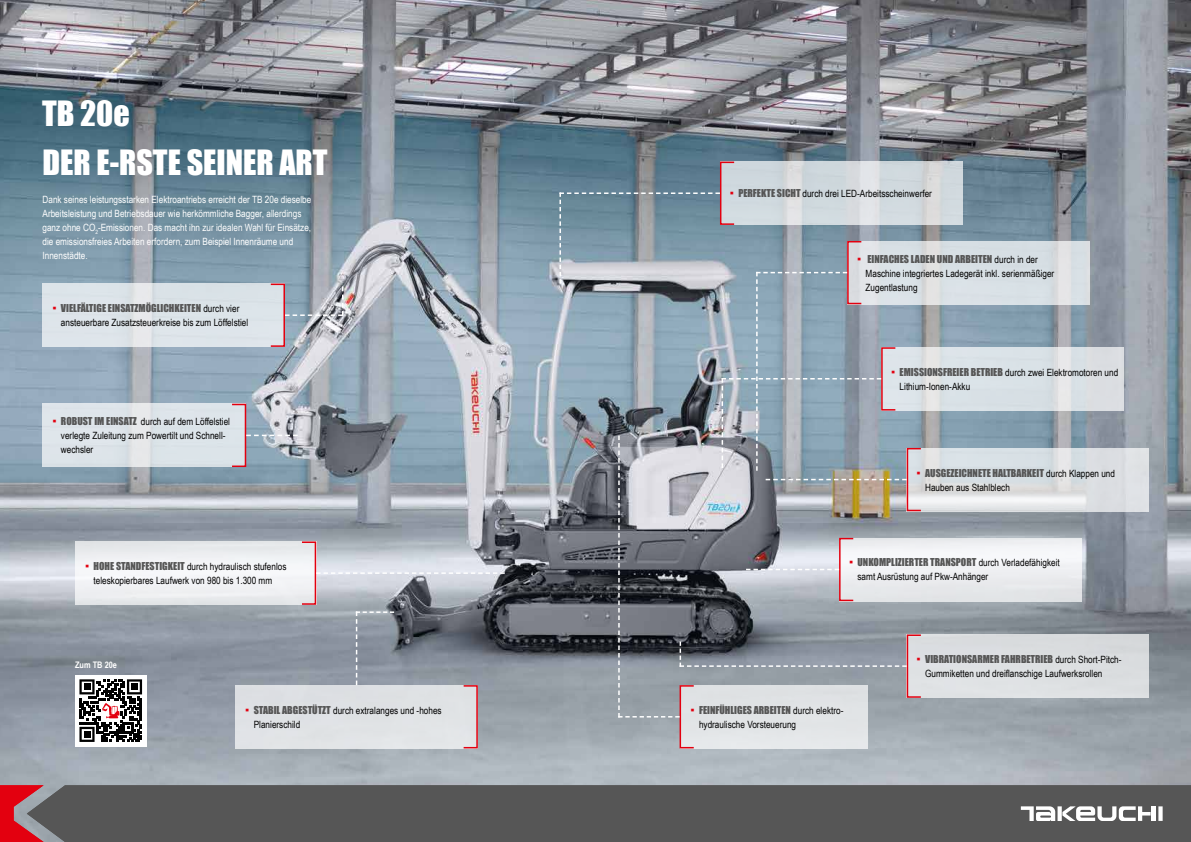
<style>
.page{position:relative;width:1191px;height:842px;background:#fff}
.page>*{position:absolute;margin:0;border:0;box-sizing:border-box;transform-origin:0 0}
.t1{font:32px/48.7px "Impact";color:#fff}
.t2{font:10px/14px "Arial Narrow";color:#000}
.t3{font:10px/14px "Arial Narrow";color:#fff}
.t4{font:10px "Impact";color:#565656}
.t5{font:700 9px "Arial Narrow";color:#fff}
.s1{font-size:12px;color:#e3000f}
.s2{font-family:"Arial Narrow";color:#000}
.s3{font-family:"Impact";font-size:12px;color:#e3000f}
.s4{font-family:"Impact";color:#565656}
</style>
<div class="page">
<img style="left:0;top:0;width:1191px;height:785px">
<svg style="left:723px;top:162px;width:239px;height:63px;fill:#d0d8dd"></svg>
<div style="left:75px;top:541px;width:241px;height:64px;background:linear-gradient(to right,#eef0f2,#eff0f3)"></div>
<div style="left:301px;top:541px;width:15px;height:64px;border:2px solid #e3000f"></div>
<div style="left:906px;top:634px;width:243px;height:64px;background:#dcdfe2"></div>
<div style="left:906px;top:634px;width:15px;height:64px;border:2px solid #e3000f"></div>
<svg style="left:909px;top:448px;width:240px;height:63px;fill:#dbdfe3"></svg>
<div style="left:906px;top:448px;width:15px;height:63px;border:2px solid #e3000f"></div>
<div style="left:720px;top:162px;width:15px;height:63px;border:2px solid #e3000f"></div>
<div style="left:75px;top:675px;width:71px;height:71px;background:#fff"></div>
<svg style="left:79px;top:679px;width:63px;height:63px"></svg>
<svg style="left:316px;top:572px;width:189px;height:2px"></svg>
<div style="left:235px;top:685px;width:243px;height:63px;background:#dfe2e5"></div>
<div style="left:463px;top:685px;width:15px;height:63px;border:2px solid #e3000f"></div>
<svg style="left:356px;top:611px;width:38px;height:74px"></svg>
<div style="left:881px;top:347px;width:242px;height:64px;background:linear-gradient(to bottom,#dce2e6,#dae0e4)"></div>
<div style="left:839px;top:538px;width:242px;height:63px;background:#eeeff2"></div>
<div style="left:847px;top:241px;width:242px;height:63px;background:#d8dfe4"></div>
<div style="left:43px;top:284px;width:242px;height:63px;background:#dde4ea"></div>
<div style="left:270px;top:284px;width:15px;height:63px;border:2px solid #e3000f"></div>
<svg style="left:285px;top:286px;width:58px;height:30px"></svg>
<div style="left:43px;top:404px;width:203px;height:63px;background:#dde4e9"></div>
<div style="left:231px;top:404px;width:15px;height:63px;border:2px solid #e3000f"></div>
<svg style="left:246px;top:435px;width:52px;height:1px"></svg>
<div style="left:680px;top:685px;width:187px;height:63px;background:#e3e6e8"></div>
<div style="left:679px;top:685px;width:15px;height:63px;border:2px solid #e3000f"></div>
<svg style="left:559px;top:192px;width:347px;height:525px"></svg>
<svg style="left:0;top:785px;width:27px;height:57px"></svg>
<div style="left:27px;top:785px;width:1164px;height:57px;background:#565656"></div>
<svg style="left:1158px;top:806px;width:4px;height:15px"></svg>
<hr style="left:1151px;top:806px;width:4px;height:15px;background:#fff">
<svg style="left:1057px;top:806px;width:4px;height:15px"></svg>
<svg style="left:1062px;top:806px;width:88px;height:15px"></svg>
<svg style="left:1020px;top:806px;width:35px;height:15px"></svg>
<h1 class="t1" style="left:42px;top:88px;width:287px">TB 20e<br>DER E-RSTE SEINER ART</h1>
<p class="t3" style="left:43px;top:192px;width:270px">Dank seines leistungsstarken Elektroantriebs erreicht der TB 20e dieselbe Arbeitsleistung und Betriebsdauer wie herkömmliche Bagger, allerdings ganz ohne CO<sub>2</sub>-Emissionen. Das macht ihn zur idealen Wahl für Einsätze, die emissionsfreies Arbeiten erfordern, zum Beispiel Innenräume und Innenstädte.</p>
<p class="t4" style="left:52px;top:300px;width:188px"><span class="s1">▪</span> VIELFÄLTIGE EINSATZMÖGLICHKEITEN <span class="s2">durch vier</span></p>
<p class="t2" style="left:61px;top:315px;width:189px">ansteuerbare Zusatzsteuerkreise bis zum Löffelstiel</p>
<p class="t2" style="left:61px;top:414px;width:171px;text-indent:-9px"><span class="s3">▪</span> <span class="s4">ROBUST IM EINSATZ</span> durch auf dem Löffelstiel verlegte Zuleitung zum Powertilt und Schnell&shy;wechsler</p>
<p class="t2" style="left:85px;top:559px;width:203px;text-align:center"><span class="s3">▪</span> <span class="s4">HOHE STANDFESTIGKEIT</span> durch hydraulisch stufenlos teleskopierbares Laufwerk von 980 bis 1.300 mm</p>
<p class="t5" style="left:75px;top:658px;width:43px">Zum TB 20e</p>
<p class="t2" style="left:254px;top:703px;width:189px;text-indent:-9px"><span class="s3">▪</span> <span class="s4">STABIL ABGESTÜTZT</span> durch extralanges und -hohes<br>Planierschild</p>
<p class="t2" style="left:730px;top:186px;width:204px"><span class="s3">▪</span> <span class="s4">PERFEKTE SICHT</span> durch drei LED-Arbeitsscheinwerfer</p>
<p class="t4" style="left:857px;top:251px;width:182px"><span class="s1">▪</span> EINFACHES LADEN UND ARBEITEN <span class="s2">durch in der</span></p>
<p class="t2" style="left:865px;top:266px;width:190px">Maschine integriertes Ladegerät inkl. serienmäßiger<br>Zugentlastung</p>
<p class="t2" style="left:899px;top:365px;width:220px;text-indent:-9px"><span class="s3">▪</span> <span class="s4">EMISSIONSFREIER BETRIEB</span> durch zwei Elektromotoren und<br>Lithium-Ionen-Akku</p>
<p class="t4" style="left:916px;top:465px;width:200px"><span class="s1">▪</span> AUSGEZEICHNETE HALTBARKEIT <span class="s2">durch Klappen und</span></p>
<p class="t2" style="left:925px;top:480px;width:86px">Hauben aus Stahlblech</p>
<p class="t4" style="left:849px;top:555px;width:212px"><span class="s1">▪</span> UNKOMPLIZIERTER TRANSPORT <span class="s2">durch Verladefähigkeit</span></p>
<p class="t2" style="left:857px;top:569px;width:132px">samt Ausrüstung auf Pkw-Anhänger</p>
<p class="t4" style="left:690px;top:702px;width:154px"><span class="s1">▪</span> FEINFÜHLIGES ARBEITEN <span class="s2">durch elektro-</span></p>
<p class="t2" style="left:699px;top:717px;width:99px">hydraulische Vorsteuerung</p>
<p class="t4" style="left:916px;top:651px;width:206px"><span class="s1">▪</span> VIBRATIONSARMER FAHRBETRIEB <span class="s2">durch Short-Pitch-</span></p>
<p class="t2" style="left:925px;top:666px;width:179px">Gummiketten und dreiflanschige Laufwerksrollen</p>
</div>
